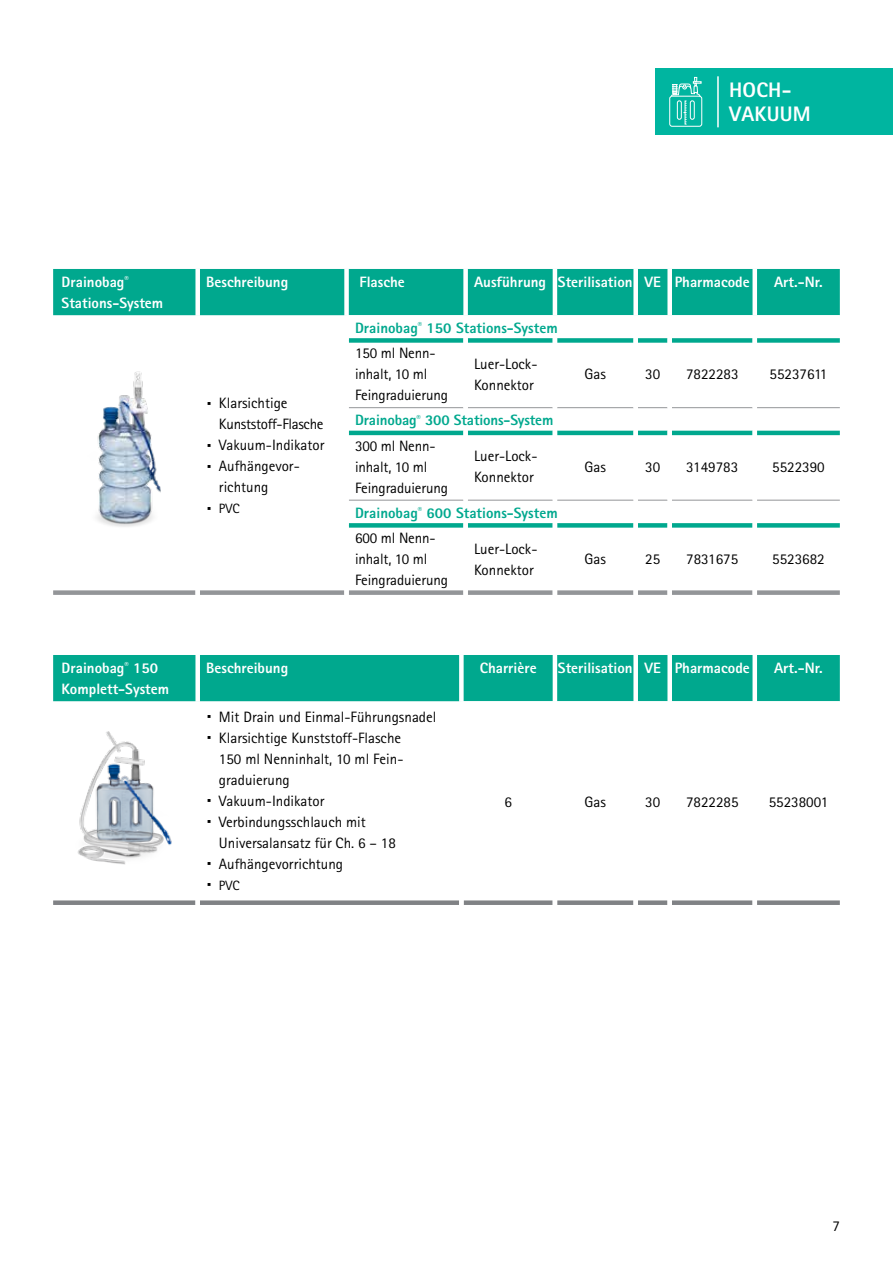
<style>
.page{position:relative;width:893px;height:1263px;background:#fff}
.page>*{position:absolute;margin:0;border:0;box-sizing:border-box;transform-origin:0 0}
.t1{font:30px "Rotis Sans Serif Pro";color:#000}
.t2{font:800 21px/24px "Rotis Sans Serif Pro";letter-spacing:.01em;color:#fff}
.t3{font:15px/21px "Rotis Sans Serif Pro";color:#000}
.t4{font:800 15px/21px "Rotis Sans Serif Pro";color:#fff}
.t5{font:800 15px/25.2px "Rotis Sans Serif Pro";color:#00a88e}
.t6{font:15px "Rotis Sans Serif Pro";letter-spacing:-.02em;color:#000}
.t7{font:13.5px "Rotis Sans Serif Pro";color:#000}
.s1{font-size:30px}
.s2{font-weight:400;color:#000}
</style>
<div class="page">
<div style="left:655px;top:68px;width:238px;height:67px;background:#00b5a0"></div>
<div style="left:53px;top:269px;width:787px;height:46px;background:#00a88e"></div>
<svg style="left:349px;top:315px;width:491px;height:186px"></svg>
<div style="left:53px;top:590px;width:142px;height:5px;background:#939598"></div>
<div style="left:200px;top:590px;width:144px;height:5px;background:#939598"></div>
<div style="left:349px;top:590px;width:114px;height:5px;background:#939598"></div>
<div style="left:468px;top:590px;width:85px;height:5px;background:#939598"></div>
<div style="left:557px;top:590px;width:76px;height:5px;background:#939598"></div>
<div style="left:638px;top:590px;width:29px;height:5px;background:#939598"></div>
<div style="left:672px;top:590px;width:80px;height:5px;background:#939598"></div>
<div style="left:757px;top:590px;width:83px;height:5px;background:#939598"></div>
<div style="left:349px;top:338px;width:114px;height:5px;background:#00a88e"></div>
<hr style="left:349px;top:431px;width:114px;height:4px;background:#00a88e">
<hr style="left:349px;top:500px;width:114px;height:1px;background:#939598">
<hr style="left:468px;top:500px;width:85px;height:1px;background:#939598">
<hr style="left:557px;top:500px;width:76px;height:1px;background:#939598">
<svg style="left:638px;top:500px;width:29px;height:1px"></svg>
<hr style="left:672px;top:500px;width:80px;height:1px;background:#939598">
<hr style="left:757px;top:500px;width:83px;height:1px;background:#939598">
<hr style="left:349px;top:407px;width:114px;height:1px;background:#939598">
<hr style="left:468px;top:407px;width:85px;height:1px;background:#939598">
<hr style="left:557px;top:407px;width:76px;height:1px;background:#939598">
<svg style="left:638px;top:407px;width:29px;height:1px"></svg>
<hr style="left:672px;top:407px;width:80px;height:1px;background:#939598">
<hr style="left:757px;top:407px;width:83px;height:1px;background:#939598">
<div style="left:349px;top:523px;width:114px;height:5px;background:#00a88e"></div>
<div style="left:468px;top:523px;width:85px;height:5px;background:#00a88e"></div>
<div style="left:557px;top:523px;width:76px;height:5px;background:#00a88e"></div>
<div style="left:638px;top:523px;width:29px;height:5px;background:#00a88e"></div>
<div style="left:672px;top:523px;width:80px;height:5px;background:#00a88e"></div>
<div style="left:757px;top:523px;width:83px;height:5px;background:#00a88e"></div>
<hr style="left:468px;top:431px;width:85px;height:4px;background:#00a88e">
<hr style="left:557px;top:431px;width:76px;height:4px;background:#00a88e">
<hr style="left:638px;top:431px;width:29px;height:4px;background:#00a88e">
<hr style="left:672px;top:431px;width:80px;height:4px;background:#00a88e">
<hr style="left:757px;top:431px;width:83px;height:4px;background:#00a88e">
<div style="left:195px;top:269px;width:5px;height:46px;background:#fff"></div>
<div style="left:344px;top:269px;width:5px;height:46px;background:#fff"></div>
<div style="left:463px;top:269px;width:5px;height:46px;background:#fff"></div>
<hr style="left:553px;top:269px;width:4px;height:46px;background:#fff">
<div style="left:633px;top:269px;width:5px;height:46px;background:#fff"></div>
<div style="left:667px;top:269px;width:5px;height:46px;background:#fff"></div>
<div style="left:752px;top:269px;width:5px;height:46px;background:#fff"></div>
<div style="left:468px;top:338px;width:85px;height:5px;background:#00a88e"></div>
<div style="left:557px;top:338px;width:76px;height:5px;background:#00a88e"></div>
<div style="left:638px;top:338px;width:29px;height:5px;background:#00a88e"></div>
<div style="left:672px;top:338px;width:80px;height:5px;background:#00a88e"></div>
<div style="left:757px;top:338px;width:83px;height:5px;background:#00a88e"></div>
<div style="left:463px;top:338px;width:5px;height:70px;background:#fff"></div>
<hr style="left:553px;top:338px;width:4px;height:70px;background:#fff">
<div style="left:633px;top:338px;width:5px;height:70px;background:#fff"></div>
<div style="left:667px;top:338px;width:5px;height:70px;background:#fff"></div>
<div style="left:752px;top:338px;width:5px;height:70px;background:#fff"></div>
<div style="left:463px;top:431px;width:5px;height:69px;background:#fff"></div>
<hr style="left:553px;top:431px;width:4px;height:69px;background:#fff">
<div style="left:633px;top:431px;width:5px;height:69px;background:#fff"></div>
<div style="left:667px;top:431px;width:5px;height:69px;background:#fff"></div>
<div style="left:752px;top:431px;width:5px;height:69px;background:#fff"></div>
<img style="left:96px;top:371px;width:65px;height:156px">
<div style="left:669px;top:96px;width:33px;height:31px;border:1px solid #fff;border-radius:2px"></div>
<div style="left:677px;top:100px;width:5px;height:20px;border:1px solid #fff;border-radius:2px"></div>
<div style="left:690px;top:100px;width:5px;height:20px;border:1px solid #fff;border-radius:2px"></div>
<svg style="left:683px;top:103px;width:3px;height:19px"></svg>
<svg style="left:671px;top:77px;width:30px;height:20px"></svg>
<hr style="left:717px;top:76px;width:2px;height:51px;background:#fff">
<div style="left:53px;top:655px;width:787px;height:46px;background:#00a88e"></div>
<svg style="left:464px;top:701px;width:376px;height:1px"></svg>
<div style="left:53px;top:900px;width:142px;height:5px;background:#808285"></div>
<div style="left:200px;top:900px;width:259px;height:5px;background:#808285"></div>
<div style="left:464px;top:900px;width:89px;height:5px;background:#808285"></div>
<div style="left:557px;top:900px;width:76px;height:5px;background:#808285"></div>
<div style="left:638px;top:900px;width:29px;height:5px;background:#808285"></div>
<div style="left:672px;top:900px;width:80px;height:5px;background:#808285"></div>
<div style="left:757px;top:900px;width:83px;height:5px;background:#808285"></div>
<div style="left:195px;top:655px;width:5px;height:46px;background:#fff"></div>
<div style="left:459px;top:655px;width:5px;height:46px;background:#fff"></div>
<hr style="left:553px;top:655px;width:4px;height:46px;background:#fff">
<div style="left:633px;top:655px;width:5px;height:46px;background:#fff"></div>
<div style="left:667px;top:655px;width:5px;height:46px;background:#fff"></div>
<div style="left:752px;top:655px;width:5px;height:46px;background:#fff"></div>
<hr style="left:553px;top:701px;width:4px;height:204px;background:#fff">
<div style="left:633px;top:701px;width:5px;height:204px;background:#fff"></div>
<div style="left:667px;top:701px;width:5px;height:204px;background:#fff"></div>
<div style="left:752px;top:701px;width:5px;height:204px;background:#fff"></div>
<img style="left:77px;top:731px;width:95px;height:134px">
<h2 class="t2" style="left:729px;top:77px;width:83px">HOCH-<br>VAKUUM</h2>
<p class="t4" style="left:62px;top:271px;width:103px">Drainobag<sup>®<br></sup>Stations-System</p>
<p class="t4" style="left:206px;top:271px;width:83px">Beschreibung</p>
<p class="t4" style="left:359px;top:271px;width:47px">Flasche</p>
<p class="t4" style="left:474px;top:271px;width:277px">Ausführung Sterilisation VE Pharmacode</p>
<p class="t4" style="left:774px;top:271px;width:50px">Art.-Nr.</p>
<p class="t3" style="left:206px;top:393px;width:83px"><span class="s1">·</span> Klarsichtige</p>
<p class="t6" style="left:219px;top:415px;width:106px">Kunststoff-Flasche</p>
<p class="t3" style="left:206px;top:435px;width:120px"><span class="s1">·</span> Vakuum-Indikator</p>
<p class="t3" style="left:206px;top:456px;width:95px"><span class="s1">·</span> Aufhängevor-</p>
<p class="t3" style="left:219px;top:477px;width:51px">richtung</p>
<h1 class="t1" style="left:206px;top:490px;width:8px">·</h1>
<p class="t7" style="left:219px;top:500px;width:22px">PVC</p>
<p class="t5" style="left:355px;top:315px;width:204px">Drainobag<sup>®</sup> 150 Stations-System<br><span class="s2">150 ml Nenn-</span></p>
<p class="t3" style="left:355px;top:364px;width:94px">inhalt, 10 ml<br>Feingraduierung</p>
<p class="t3" style="left:474px;top:353px;width:65px">Luer-Lock-<br>Konnektor</p>
<p class="t3" style="left:585px;top:364px;width:23px">Gas</p>
<p class="t3" style="left:645px;top:364px;width:16px">30</p>
<p class="t3" style="left:686px;top:364px;width:54px">7822283</p>
<p class="t3" style="left:769px;top:364px;width:59px">55237611</p>
<p class="t5" style="left:355px;top:408px;width:200px">Drainobag<sup>®</sup> 300 Stations-System<br><span class="s2">300 ml Nenn-</span></p>
<p class="t3" style="left:355px;top:456px;width:94px">inhalt, 10 ml<br>Feingraduierung</p>
<p class="t3" style="left:474px;top:446px;width:65px">Luer-Lock-<br>Konnektor</p>
<p class="t3" style="left:585px;top:456px;width:23px">Gas</p>
<p class="t3" style="left:645px;top:456px;width:16px">30</p>
<p class="t3" style="left:686px;top:456px;width:53px">3149783</p>
<p class="t3" style="left:772px;top:456px;width:54px">5522390</p>
<p class="t5" style="left:355px;top:500px;width:204px">Drainobag<sup>®</sup> 600 Stations-System<br><span class="s2">600 ml Nenn-</span></p>
<p class="t3" style="left:355px;top:549px;width:94px">inhalt, 10 ml<br>Feingraduierung</p>
<p class="t3" style="left:474px;top:538px;width:65px">Luer-Lock-<br>Konnektor</p>
<p class="t3" style="left:585px;top:549px;width:23px">Gas</p>
<p class="t3" style="left:645px;top:549px;width:16px">25</p>
<p class="t3" style="left:686px;top:549px;width:53px">7831675</p>
<p class="t3" style="left:772px;top:549px;width:54px">5523682</p>
<p class="t4" style="left:62px;top:657px;width:109px">Drainobag<sup>®</sup> 150<br>Komplett-System</p>
<p class="t4" style="left:206px;top:657px;width:83px">Beschreibung</p>
<p class="t4" style="left:480px;top:657px;width:58px">Charrière</p>
<p class="t4" style="left:558px;top:657px;width:193px">Sterilisation VE Pharmacode</p>
<p class="t4" style="left:774px;top:657px;width:50px">Art.-Nr.</p>
<p class="t3" style="left:206px;top:706px;width:232px"><span class="s1">·</span> Mit Drain und Einmal-Führungsnadel</p>
<p class="t3" style="left:206px;top:727px;width:196px"><span class="s1">·</span> Klarsichtige Kunststoff-Flasche</p>
<p class="t3" style="left:219px;top:748px;width:186px">150 ml Nenninhalt, 10 ml Fein-</p>
<p class="t3" style="left:219px;top:769px;width:72px">graduierung</p>
<p class="t3" style="left:206px;top:790px;width:120px"><span class="s1">·</span> Vakuum-Indikator</p>
<p class="t3" style="left:206px;top:811px;width:161px"><span class="s1">·</span> Verbindungsschlauch mit</p>
<p class="t3" style="left:219px;top:832px;width:178px">Universalansatz für Ch. 6 – 18</p>
<p class="t3" style="left:206px;top:853px;width:138px"><span class="s1">·</span> Aufhängevorrichtung</p>
<h1 class="t1" style="left:206px;top:866px;width:8px">·</h1>
<p class="t7" style="left:219px;top:877px;width:22px">PVC</p>
<p class="t3" style="left:504px;top:792px;width:9px">6</p>
<p class="t3" style="left:585px;top:792px;width:23px">Gas</p>
<p class="t3" style="left:645px;top:792px;width:16px">30</p>
<p class="t3" style="left:686px;top:792px;width:54px">7822285</p>
<p class="t3" style="left:769px;top:792px;width:61px">55238001</p>
<p class="t3" style="left:832px;top:1215px;width:9px">7</p>
</div>
